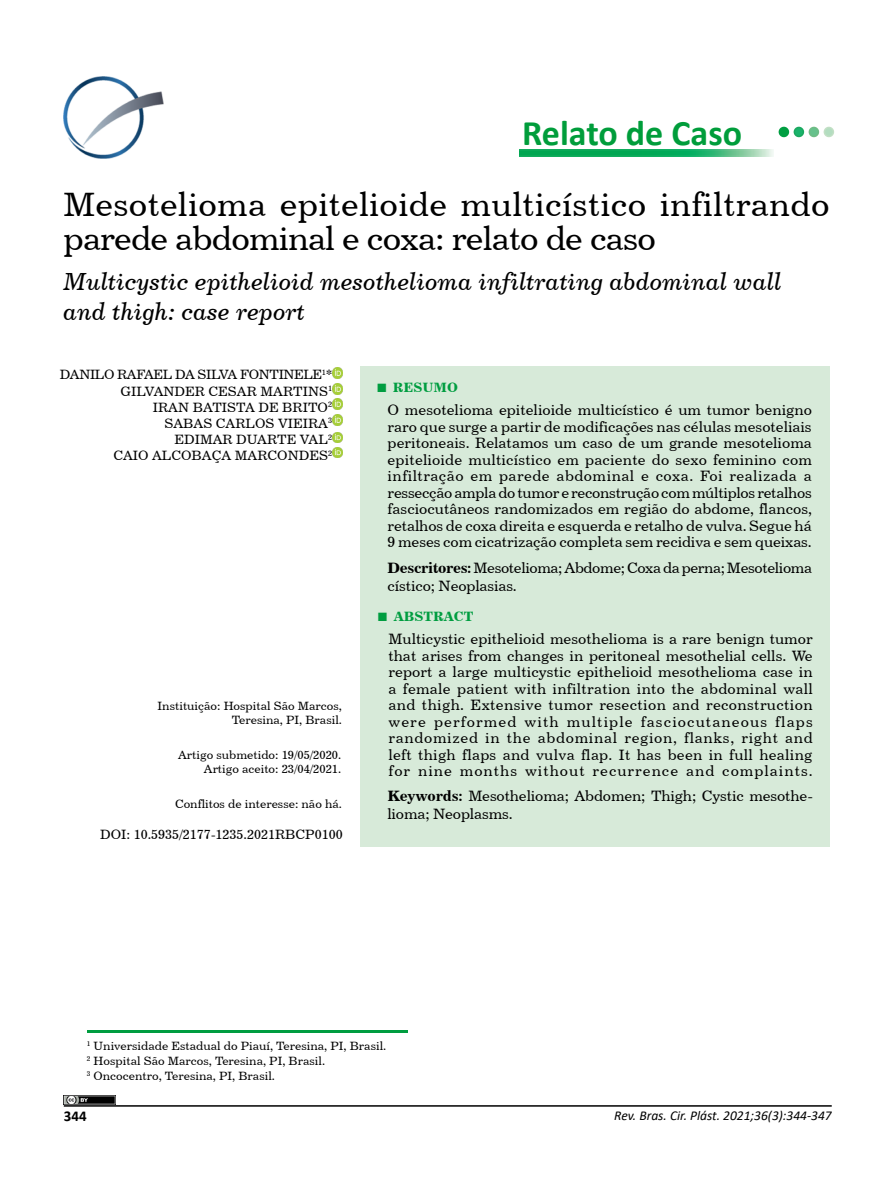
<style>
.page{position:relative;width:893px;height:1191px;background:#fff}
.page>*{position:absolute;margin:0;border:0;box-sizing:border-box;transform-origin:0 0}
.t1{font:700 36px "Calibri";color:#009d3b}
.t2{font:33.75px/34.5px "Century 731 BT Roman A";letter-spacing:.01em;color:#000}
.t3{font:24.75px/29.7px "Century 731 BT Italic A";color:#000}
.t4{font:15px/16.5px "Century 731 BT Roman A";letter-spacing:-.01em;color:#000;text-align:justify}
.t5{font:700 15px "Calibri";color:#000}
.t6{font:13.5px/16.2px "Century 731 BT Roman A";color:#000;text-align:right}
.t7{font:italic 13.5px "Calibri";color:#000}
.t8{font:13.5px "Century 731 BT Bold A";color:#009d40}
.t9{font:12px/14.4px "Century 731 BT Roman A";color:#000;text-align:right}
.s1{font-family:"Times New Roman";font-weight:700;font-size:18px}
.s2{font-family:"Century 731 BT Bold A"}
</style>
<div class="page">
<hr style="left:64px;top:1105px;width:768px;height:1px;background:#000">
<svg style="left:332px;top:367px;width:11px;height:42px"></svg>
<svg style="left:332px;top:415px;width:11px;height:10px"></svg>
<svg style="left:332px;top:432px;width:11px;height:26px"></svg>
<img style="left:63px;top:77px;width:101px;height:82px">
<div style="left:360px;top:366px;width:470px;height:481px;background:#d7ead9"></div>
<hr style="left:87px;top:1030px;width:320px;height:2px;background:#009d40">
<img style="left:64px;top:1095px;width:51px;height:9px">
<img style="left:520px;top:149px;width:253px;height:8px">
<div style="left:779px;top:127px;width:9px;height:9px;background:#009e41;border-radius:50%"></div>
<div style="left:779px;top:127px;width:10px;height:10px;border:2px solid #009e41;border-radius:50%"></div>
<div style="left:794px;top:127px;width:9px;height:9px;background:#1ab26b;border-radius:50%"></div>
<div style="left:794px;top:127px;width:10px;height:10px;border:2px solid #1aa85e;border-radius:50%"></div>
<div style="left:809px;top:127px;width:9px;height:9px;background:#66c18c;border-radius:50%"></div>
<div style="left:809px;top:127px;width:10px;height:10px;border:2px solid #6fbc85;border-radius:50%"></div>
<div style="left:824px;top:127px;width:9px;height:9px;background:#b3ddc0;border-radius:50%"></div>
<div style="left:824px;top:127px;width:10px;height:10px;border:2px solid #c1dfc4;border-radius:50%"></div>
<h1 class="t1" style="left:522px;top:107px;width:221px">Relato de Caso</h1>
<h2 class="t2" style="left:63px;top:186px;width:768px">Mesotelioma epitelioide multicístico infiltrando parede abdominal e coxa: relato de caso</h2>
<h3 class="t3" style="left:63px;top:266px;width:720px">Multicystic epithelioid mesothelioma infiltrating abdominal wall and thigh: case report</h3>
<p class="t6" style="left:60px;top:366px;width:274px">DANILO RAFAEL DA SILVA FONTINELE<sup>1</sup>*<br>GILVANDER CESAR MARTINS<sup>1<br></sup>IRAN BATISTA DE BRITO<sup>2<br></sup>SABAS CARLOS VIEIRA<sup>3<br></sup>EDIMAR DUARTE VAL<sup>2<br></sup>CAIO ALCOBAÇA MARCONDES<sup>2</sup></p>
<p class="t9" style="left:158px;top:698px;width:186px">Instituição: Hospital São Marcos,<br>Teresina, PI, Brasil.</p>
<p class="t9" style="left:178px;top:747px;width:165px">Artigo submetido: 19/05/2020.<br>Artigo aceito: 23/04/2021.</p>
<p class="t9" style="left:175px;top:796px;width:168px">Conflitos de interesse: não há.</p>
<p class="t6" style="left:100px;top:826px;width:244px">DOI: 10.5935/2177-1235.2021RBCP0100</p>
<p class="t8" style="left:376px;top:379px;width:83px"><span class="s1">■</span> RESUMO</p>
<p class="t4" style="left:388px;top:401px;width:426px">O mesotelioma epitelioide multicístico é um tumor benigno raro que surge a partir de modificações nas células mesoteliais peritoneais. Relatamos um caso de um grande mesotelioma epitelioide multicístico em paciente do sexo feminino com infiltração em parede abdominal e coxa. Foi realizada a ressecção ampla do tumor e reconstrução com múltiplos retalhos fasciocutâneos randomizados em região do abdome, flancos, retalhos de coxa direita e esquerda e retalho de vulva. Segue há 9 meses com cicatrização completa sem recidiva e sem queixas.</p>
<p class="t4" style="left:388px;top:559px;width:426px;line-height:18px"><span class="s2">Descritores:</span> Mesotelioma; Abdome; Coxa da perna; Mesotelioma cístico; Neoplasias.</p>
<p class="t8" style="left:377px;top:608px;width:98px"><span class="s1">■</span> ABSTRACT</p>
<p class="t4" style="left:388px;top:630px;width:426px">Multicystic epithelioid mesothelioma is a rare benign tumor that arises from changes in peritoneal mesothelial cells. We report a large multicystic epithelioid mesothelioma case in a female patient with infiltration into the abdominal wall and thigh. Extensive tumor resection and reconstruction were performed with multiple fasciocutaneous flaps randomized in the abdominal region, flanks, right and left thigh flaps and vulva flap. It has been in full healing for nine months without recurrence and complaints.</p>
<p class="t4" style="left:387px;top:786px;width:427px;line-height:18px"><span class="s2">Keywords:</span> Mesothelioma; Abdomen; Thigh; Cystic mesothe&shy;lioma; Neoplasms.</p>
<p class="t9" style="left:87px;top:1038px;width:301px;line-height:15px;text-align:left"><sup>1</sup> Universidade Estadual do Piauí, Teresina, PI, Brasil.<br><sup>2</sup> Hospital São Marcos, Teresina, PI, Brasil.<br><sup>3</sup> Oncocentro, Teresina, PI, Brasil.</p>
<p class="t5" style="left:64px;top:1105px;width:24px">344</p>
<p class="t7" style="left:614px;top:1106px;width:219px">Rev. Bras. Cir. Plást. 2021;36(3):344-347</p>
</div>
